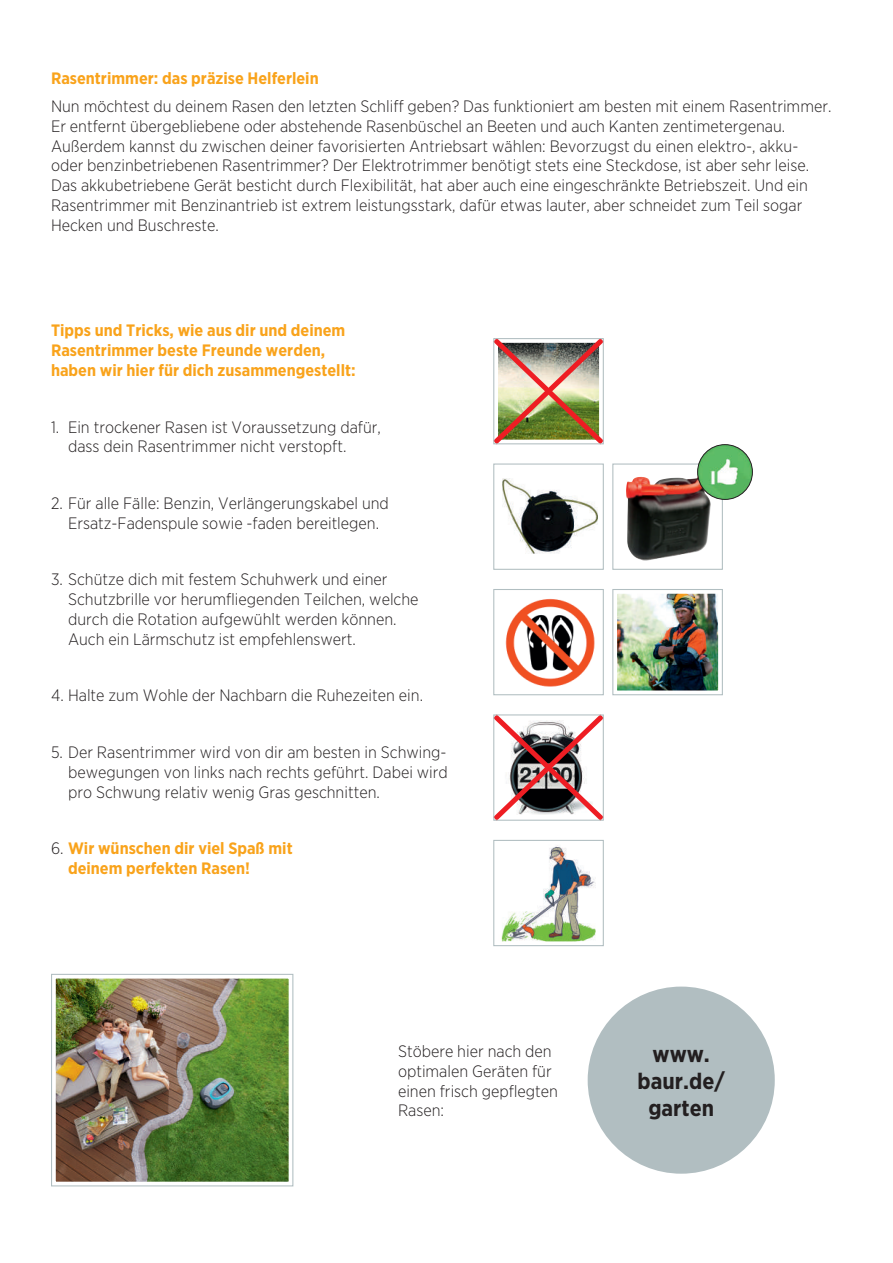
<style>
.page{position:relative;width:893px;height:1263px;background:#fff}
.page>*{position:absolute;margin:0;border:0;box-sizing:border-box;transform-origin:0 0}
.t1{font:700 22.5px/27px "Gotham Narrow";color:#231f20;text-align:center}
.t2{font:300 16.5px/19.8px "Gotham Narrow";color:#231f20}
.t3{font:700 16.5px/19.8px "Gotham Narrow";color:#f9a31b}
.s1{font-weight:300;color:#231f20}
</style>
<div class="page">
<svg style="left:495px;top:716px;width:107px;height:103px"></svg>
<img style="left:493px;top:340px;width:111px;height:105px">
<img style="left:502px;top:479px;width:96px;height:75px">
<img style="left:626px;top:476px;width:85px;height:84px">
<img style="left:618px;top:595px;width:99px;height:94px">
<div style="left:612px;top:589px;width:111px;height:106px;border:5px solid #fff"></div>
<img style="left:505px;top:598px;width:90px;height:89px">
<div style="left:588px;top:986px;width:187px;height:188px;background:#b1bec1;border-radius:50%"></div>
<div style="left:493px;top:338px;width:111px;height:106px;border:1px solid #b1bec1"></div>
<div style="left:493px;top:463px;width:111px;height:107px;border:1px solid #b1bec1"></div>
<div style="left:612px;top:463px;width:111px;height:107px;border:1px solid #b1bec1"></div>
<div style="left:493px;top:589px;width:111px;height:106px;border:1px solid #b1bec1"></div>
<div style="left:612px;top:589px;width:111px;height:106px;border:1px solid #b1bec1"></div>
<div style="left:493px;top:714px;width:111px;height:107px;border:1px solid #b1bec1"></div>
<img style="left:501px;top:846px;width:95px;height:94px">
<div style="left:493px;top:840px;width:111px;height:106px;border:1px solid #b1bec1"></div>
<img style="left:698px;top:445px;width:54px;height:54px;border-radius:27px">
<div style="left:697px;top:444px;width:56px;height:56px;border:1px solid #231f20;border-radius:50%"></div>
<img style="left:57px;top:980px;width:230px;height:200px">
<div style="left:51px;top:974px;width:242px;height:212px;border:5px solid #fff"></div>
<div style="left:51px;top:974px;width:242px;height:212px;border:1px solid #b1bec1"></div>
<p class="t3" style="left:51px;top:68px;width:269px">Rasentrimmer: das präzise Helferlein</p>
<p class="t2" style="left:51px;top:96px;width:782px">Nun möchtest du deinem Rasen den letzten Schliff geben? Das funktioniert am besten mit einem Rasentrimmer.<br>Er entfernt übergebliebene oder abstehende Rasenbüschel an Beeten und auch Kanten zentimetergenau.<br>Außerdem kannst du zwischen deiner favorisierten Antriebsart wählen: Bevorzugst du einen elektro-, akku&shy;oder benzinbetriebenen Rasentrimmer? Der Elektrotrimmer benötigt stets eine Steckdose, ist aber sehr leise.<br>Das akkubetriebene Gerät besticht durch Flexibilität, hat aber auch eine eingeschränkte Betriebszeit. Und ein Rasentrimmer mit Benzinantrieb ist extrem leistungsstark, dafür etwas lauter, aber schneidet zum Teil sogar Hecken und Buschreste.</p>
<p class="t3" style="left:51px;top:321px;width:306px">Tipps und Tricks, wie aus dir und deinem<br>Rasentrimmer beste Freunde werden, haben wir hier für dich zusammengestellt:</p>
<p class="t2" style="left:68px;top:416px;width:314px;text-indent:-17px">1. Ein trockener Rasen ist Voraussetzung dafür, dass dein Rasentrimmer nicht verstopft.</p>
<p class="t2" style="left:51px;top:493px;width:339px;text-align:center">2. Für alle Fälle: Benzin, Verlängerungskabel und<br>Ersatz-Fadenspule sowie -faden bereitlegen.</p>
<p class="t2" style="left:68px;top:569px;width:352px;text-indent:-17px">3. Schütze dich mit festem Schuhwerk und einer Schutzbrille vor herumfliegenden Teilchen, welche durch die Rotation aufgewühlt werden können.<br>Auch ein Lärmschutz ist empfehlenswert.</p>
<p class="t2" style="left:51px;top:685px;width:374px">4. Halte zum Wohle der Nachbarn die Ruhezeiten ein.</p>
<p class="t2" style="left:68px;top:742px;width:381px;text-align:justify;text-indent:-17px">5. Der Rasentrimmer wird von dir am besten in Schwing&shy;bewegungen von links nach rechts geführt. Dabei wird pro Schwung relativ wenig Gras geschnitten.</p>
<p class="t3" style="left:68px;top:838px;width:226px;text-indent:-17px"><span class="s1">6.</span> Wir wünschen dir viel Spaß mit deinem perfekten Rasen!</p>
<p class="t2" style="left:398px;top:1041px;width:162px">Stöbere hier nach den optimalen Geräten für einen frisch gepflegten<br>Rasen:</p>
<h1 class="t1" style="left:638px;top:1040px;width:89px">www. baur.de/ garten</h1>
</div>
